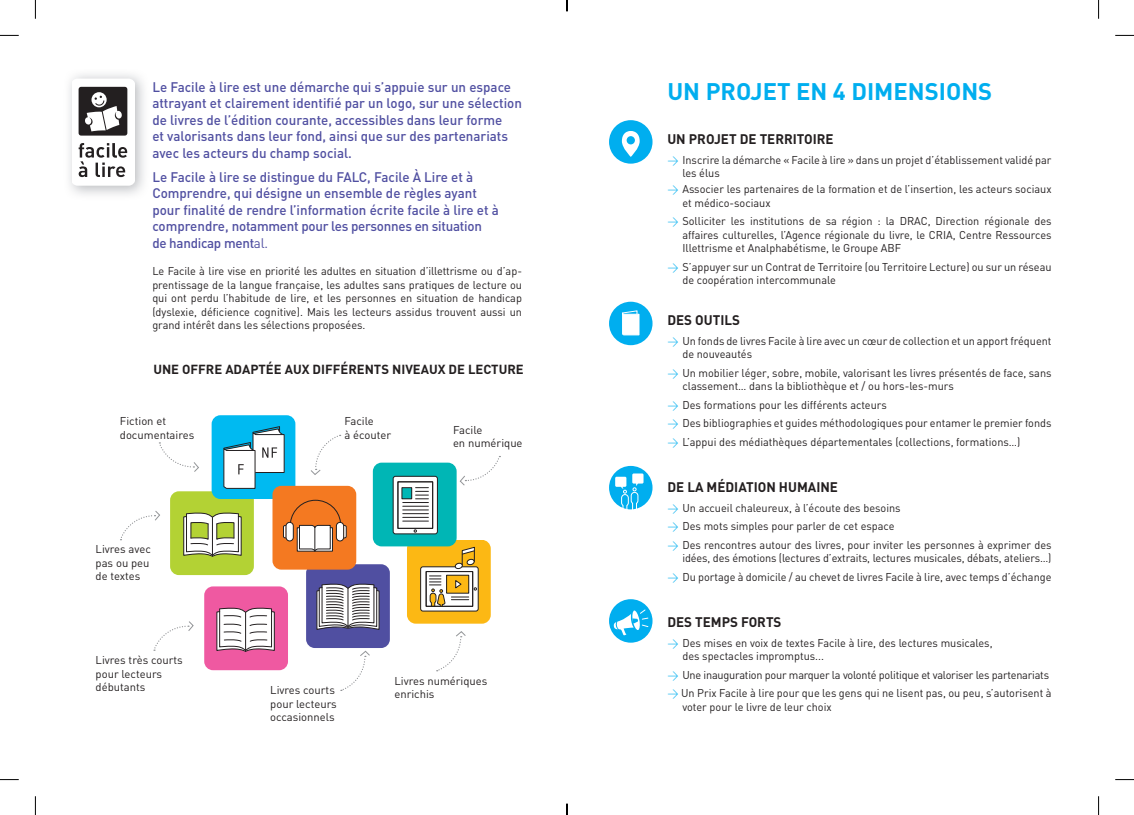
<style>
.page{position:relative;width:1134px;height:815px;background:#fff}
.page>*{position:absolute;margin:0;border:0;box-sizing:border-box;transform-origin:0 0}
.t1{font:700 23.75px "DIN";color:#00aeef}
.t2{font:500 13.75px/16.5px "DIN";color:#504fa1}
.t3{font:700 13.75px "DIN";color:#231f20}
.t4{font:700 13px "DIN";color:#231f20}
.t5{font:11.25px/13.5px "DIN";color:#231f20}
.t6{font:11.25px/18.5px "DIN";letter-spacing:-.02em;color:#231f20}
.s1{font-weight:400}
.s2{font-weight:300;color:#00aeef}
</style>
<div class="page">
<svg style="left:73px;top:79px;width:62px;height:107px"></svg>
<div style="left:170px;top:491px;width:84px;height:84px;background:#b3d234;border-radius:9px"></div>
<svg style="left:183px;top:512px;width:59px;height:45px"></svg>
<div style="left:204px;top:586px;width:84px;height:84px;background:#ef59a1;border-radius:9px"></div>
<svg style="left:216px;top:608px;width:59px;height:44px;background:#d3c8cd"></svg>
<div style="left:306px;top:564px;width:84px;height:84px;background:#504fa1;border-radius:9px"></div>
<svg style="left:316px;top:583px;width:64px;height:47px;background:#aaa9b1"></svg>
<div style="left:212px;top:415px;width:83px;height:84px;background:#00baf1;border-radius:9px"></div>
<svg style="left:223px;top:426px;width:62px;height:63px"></svg>
<div style="left:272px;top:486px;width:84px;height:84px;background:#f47921;border-radius:9px"></div>
<svg style="left:283px;top:499px;width:64px;height:53px"></svg>
<svg style="left:407px;top:541px;width:84px;height:83px"></svg>
<div style="left:373px;top:463px;width:84px;height:83px;background:#00b6b5;border-radius:9px"></div>
<div style="left:393px;top:476px;width:44px;height:58px;background:#fff;border-radius:2px"></div>
<div style="left:393px;top:476px;width:45px;height:58px;border:1px solid #231f20;border-radius:2px"></div>
<div style="left:397px;top:481px;width:36px;height:48px;border:1px solid #231f20"></div>
<svg style="left:403px;top:487px;width:25px;height:35px"></svg>
<div style="left:401px;top:487px;width:11px;height:12px;border:1px solid #231f20"></div>
<svg style="left:159px;top:442px;width:40px;height:30px"></svg>
<svg style="left:459px;top:456px;width:41px;height:30px"></svg>
<svg style="left:310px;top:435px;width:31px;height:40px"></svg>
<svg style="left:120px;top:511px;width:40px;height:29px"></svg>
<svg style="left:153px;top:621px;width:41px;height:30px"></svg>
<svg style="left:341px;top:650px;width:29px;height:41px"></svg>
<svg style="left:437px;top:631px;width:29px;height:40px"></svg>
<div style="left:609px;top:599px;width:43px;height:44px;background:#00aeef;border-radius:50%"></div>
<svg style="left:613px;top:609px;width:36px;height:27px"></svg>
<div style="left:609px;top:466px;width:43px;height:43px;background:#00aeef;border-radius:50%"></div>
<svg style="left:615px;top:473px;width:28px;height:37px"></svg>
<div style="left:609px;top:302px;width:43px;height:43px;background:#00aeef;border-radius:50%"></div>
<svg style="left:622px;top:310px;width:18px;height:26px"></svg>
<div style="left:609px;top:120px;width:43px;height:44px;background:#00aeef;border-radius:50%"></div>
<svg style="left:622px;top:131px;width:18px;height:26px"></svg>
<svg style="left:0;top:35px;width:19px;height:1px"></svg>
<svg style="left:1115px;top:35px;width:19px;height:1px"></svg>
<svg style="left:0;top:779px;width:19px;height:1px"></svg>
<svg style="left:1115px;top:779px;width:19px;height:1px"></svg>
<svg style="left:35px;top:0;width:1px;height:19px"></svg>
<svg style="left:35px;top:796px;width:1px;height:19px"></svg>
<svg style="left:1098px;top:0;width:1px;height:19px"></svg>
<svg style="left:1098px;top:796px;width:1px;height:19px"></svg>
<svg style="left:566px;top:0;width:2px;height:11px"></svg>
<svg style="left:566px;top:804px;width:2px;height:11px"></svg>
<p class="t2" style="left:152px;top:78px;width:371px">Le Facile à lire est une démarche qui s’appuie sur un espace attrayant et clairement identifié par un logo, sur une sélection de livres de l’édition courante, accessibles dans leur forme<br>et valorisants dans leur fond, ainsi que sur des partenariats avec les acteurs du champ social.</p>
<p class="t2" style="left:152px;top:168px;width:348px">Le Facile à lire se distingue du FALC, Facile À Lire et à Comprendre, qui désigne un ensemble de règles ayant pour finalité de rendre l’information écrite facile à lire et à comprendre, notamment pour les personnes en situation de handicap ment<span class="s1">al.</span></p>
<p class="t5" style="left:152px;top:264px;width:371px;text-align:justify">Le Facile à lire vise en priorité les adultes en situation d’illettrisme ou d’ap&shy;prentissage de la langue française, les adultes sans pratiques de lecture ou qui ont perdu l’habitude de lire, et les personnes en situation de handicap (dyslexie, déficience cognitive). Mais les lecteurs assidus trouvent aussi un grand intérêt dans les sélections proposées.</p>
<p class="t4" style="left:153px;top:361px;width:372px">UNE OFFRE ADAPTÉE AUX DIFFÉRENTS NIVEAUX DE LECTURE</p>
<p class="t5" style="left:120px;top:414px;width:76px">Fiction et documentaires</p>
<p class="t5" style="left:344px;top:414px;width:48px">Facile<br>à écouter</p>
<p class="t5" style="left:453px;top:422px;width:71px">Facile<br>en numérique</p>
<p class="t5" style="left:96px;top:542px;width:57px">Livres avec pas ou peu de textes</p>
<p class="t5" style="left:96px;top:653px;width:89px">Livres très courts pour lecteurs débutants</p>
<p class="t5" style="left:270px;top:683px;width:68px">Livres courts pour lecteurs occasionnels</p>
<p class="t5" style="left:394px;top:673px;width:95px">Livres numériques enrichis</p>
<h1 class="t1" style="left:667px;top:76px;width:326px">UN PROJET EN 4 DIMENSIONS</h1>
<p class="t3" style="left:667px;top:130px;width:168px">UN PROJET DE TERRITOIRE</p>
<p class="t5" style="left:682px;top:153px;width:371px;text-indent:-15px"><span class="s2">&gt;</span> Inscrire la démarche « Facile à lire » dans un projet d’établissement validé par les élus</p>
<p class="t5" style="left:682px;top:182px;width:371px;text-indent:-15px"><span class="s2">&gt;</span> Associer les partenaires de la formation et de l’insertion, les acteurs sociaux et médico-sociaux</p>
<p class="t5" style="left:682px;top:214px;width:371px;text-align:justify;text-indent:-15px"><span class="s2">&gt;</span> Solliciter les institutions de sa région : la DRAC, Direction régionale des affaires culturelles, l’Agence régionale du livre, le CRIA, Centre Ressources Illettrisme et Analphabétisme, le Groupe ABF</p>
<p class="t5" style="left:682px;top:260px;width:371px;text-indent:-15px"><span class="s2">&gt;</span> S’appuyer sur un Contrat de Territoire (ou Territoire Lecture) ou sur un réseau de coopération intercommunale</p>
<p class="t3" style="left:667px;top:311px;width:74px">DES OUTILS</p>
<p class="t5" style="left:682px;top:334px;width:371px;text-indent:-15px"><span class="s2">&gt;</span> Un fonds de livres Facile à lire avec un cœur de collection et un apport fréquent de nouveautés</p>
<p class="t5" style="left:682px;top:366px;width:371px;text-indent:-15px"><span class="s2">&gt;</span> Un mobilier léger, sobre, mobile, valorisant les livres présentés de face, sans classement… dans la bibliothèque et / ou hors-les-murs</p>
<p class="t5" style="left:667px;top:395px;width:386px;line-height:18.5px"><span class="s2">&gt;</span> Des formations pour les différents acteurs<br><span class="s2">&gt;</span> Des bibliographies et guides méthodologiques pour entamer le premier fonds <span class="s2">&gt;</span> L’appui des médiathèques départementales (collections, formations…)</p>
<p class="t3" style="left:667px;top:478px;width:172px">DE LA MÉDIATION HUMAINE</p>
<p class="t5" style="left:667px;top:498px;width:386px;line-height:18.5px"><span class="s2">&gt;</span> Un accueil chaleureux, à l’écoute des besoins<br><span class="s2">&gt;</span> Des mots simples pour parler de cet espace<br><span class="s2">&gt;</span> Des rencontres autour des livres, pour inviter les personnes à exprimer des</p>
<p class="t5" style="left:667px;top:549px;width:386px;line-height:18.5px;text-align:right">idées, des émotions (lectures d’extraits, lectures musicales, débats, ateliers…)<br><span class="s2">&gt;</span> Du portage à domicile / au chevet de livres Facile à lire, avec temps d’échange</p>
<p class="t3" style="left:667px;top:613px;width:116px">DES TEMPS FORTS</p>
<p class="t5" style="left:682px;top:636px;width:312px;text-indent:-15px"><span class="s2">&gt;</span> Des mises en voix de textes Facile à lire, des lectures musicales, des spectacles impromptus...</p>
<p class="t6" style="left:667px;top:665px;width:386px"><span class="s2">&gt;</span> Une inauguration pour marquer la volonté politique et valoriser les partenariats <span class="s2">&gt;</span> Un Prix Facile à lire pour que les gens qui ne lisent pas, ou peu, s’autorisent à</p>
<p class="t5" style="left:682px;top:700px;width:151px">voter pour le livre de leur choix</p>
</div>
